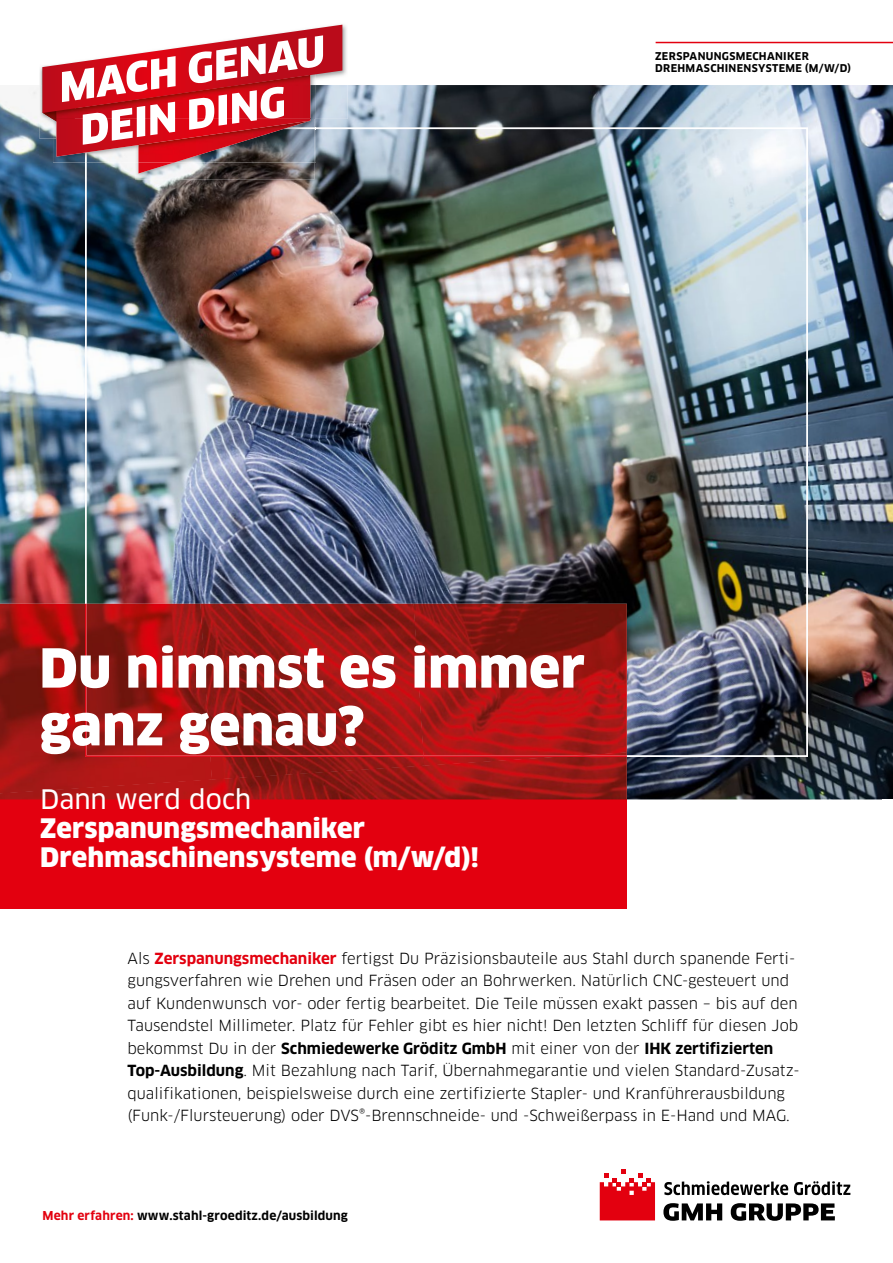
<style>
.page{position:relative;width:893px;height:1263px;background:#fff}
.page>*{position:absolute;margin:0;border:0;box-sizing:border-box;transform-origin:0 0}
.t1{font:900 52.5px/57.8px "Clan OT";letter-spacing:.005em;color:#fff}
.t2{font:900 26.25px/29.2px "Clan OT";letter-spacing:.005em;color:#fff}
.t3{font:26.25px "Clan OT News";color:#fff}
.t4{font:15px/22.5px "Clan OT";color:#000}
.t5{font:700 12px "Clan OT";letter-spacing:.01em;color:#000}
.t6{font:700 10.5px/12px "Clan OT";letter-spacing:.03em;color:#000}
.s1{font-weight:700;color:#e3000f}
.s2{font-weight:700}
.s3{color:#e3000f}
</style>
<div class="page">
<img style="left:0;top:85px;width:893px;height:714px">
<img style="left:85px;top:128px;width:723px;height:629px">
<img style="left:39px;top:119px;width:4px;height:19px">
<img style="left:135px;top:173px;width:181px;height:6px">
<img style="left:340px;top:24px;width:8px;height:95px">
<img style="left:40px;top:66px;width:3px;height:19px">
<img style="left:39px;top:85px;width:4px;height:34px">
<img style="left:43px;top:25px;width:299px;height:148px">
<svg style="left:731px;top:1203px;width:104px;height:18px"></svg>
<svg style="left:663px;top:1203px;width:59px;height:18px"></svg>
<svg style="left:794px;top:1181px;width:56px;height:14px"></svg>
<svg style="left:664px;top:1181px;width:124px;height:14px"></svg>
<svg style="left:600px;top:1169px;width:55px;height:51px"></svg>
<div style="left:0;top:799px;width:627px;height:110px;background:#e3000f"></div>
<img style="left:0;top:604px;width:85px;height:148px">
<img style="left:0;top:752px;width:627px;height:47px">
<svg style="left:85px;top:604px;width:542px;height:153px;background:#9f1614"></svg>
<hr style="left:656px;top:42px;width:237px;height:1px;background:#e3000f">
<p class="t6" style="left:655px;top:50px;width:197px">ZERSPANUNGSMECHANIKER<br>DREHMASCHINENSYSTEME (M/W/D)</p>
<h1 class="t1" style="left:40px;top:640px;width:547px">Du nimmst es immer ganz genau?</h1>
<h2 class="t3" style="left:40px;top:783px;width:213px">Dann werd doch</h2>
<h2 class="t2" style="left:40px;top:814px;width:440px">Zerspanungsmechaniker<br>Drehmaschinensysteme (m/w/d)!</h2>
<p class="t4" style="left:128px;top:947px;width:674px">Als <span class="s1">Zerspanungsmechaniker</span> fertigst Du Präzisionsbauteile aus Stahl durch spanende Ferti&shy;gungsverfahren wie Drehen und Fräsen oder an Bohrwerken. Natürlich CNC-gesteuert und auf Kundenwunsch vor- oder fertig bearbeitet. Die Teile müssen exakt passen – bis auf den Tausendstel Millimeter. Platz für Fehler gibt es hier nicht! Den letzten Schliff für diesen Job bekommst Du in der <span class="s2">Schmiedewerke Gröditz GmbH</span> mit einer von der <span class="s2">IHK zertifizierten Top-Ausbildung</span>. Mit Bezahlung nach Tarif, Übernahmegarantie und vielen Standard-Zusatz&shy;qualifikationen, beispielsweise durch eine zertifizierte Stapler- und Kranführerausbildung (Funk-/Flursteuerung) oder DVS®-Brennschneide- und -Schweißerpass in E-Hand und MAG.</p>
<p class="t5" style="left:43px;top:1209px;width:307px"><span class="s3">Mehr erfahren:</span> www.stahl-groeditz.de/ausbildung</p>
</div>
